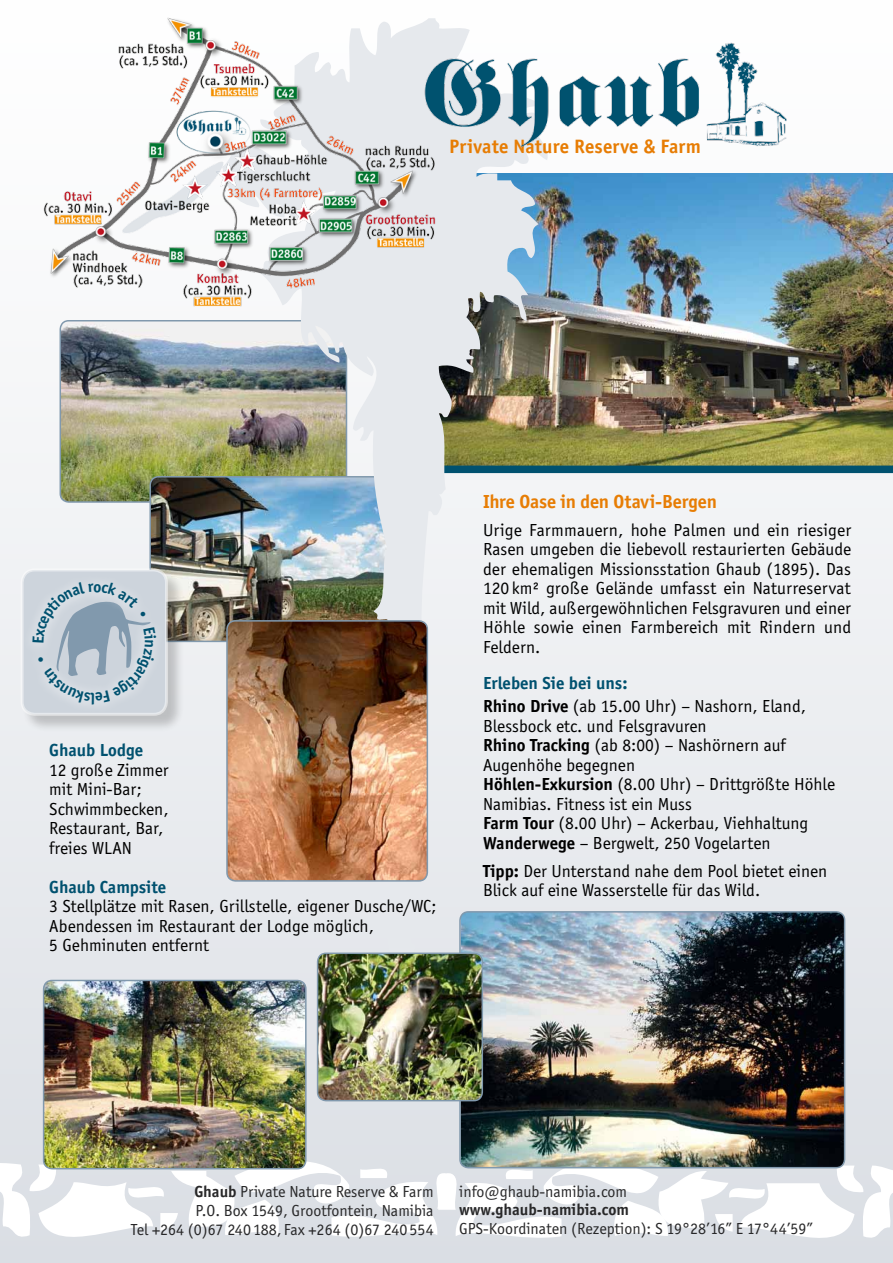
<style>
.page{position:relative;width:893px;height:1263px;background:#fff}
.page>*{position:absolute;margin:0;border:0;box-sizing:border-box;transform-origin:0 0}
.t1{font:700 19.95px "Officina San Itc T";letter-spacing:.01em;color:#e77d04}
.t2{font:700 19.5px "Officina San Itc T";letter-spacing:-.01em;color:#e77d04}
.t3{font:18px/19.5px "Officina San Itc T";color:#000}
.t4{font:700 18px "Officina San Itc T";color:#00516f}
.t5{font:16.5px/19.2px "Officina San Itc T";color:#282829;text-align:right}
.t6{font:700 16.5px "Officina San Itc T";color:#282829}
.s1{font-weight:700;color:#00516f}
.s2{font-weight:700}
</style>
<div class="page">
<div style="left:0;top:0;width:893px;height:1263px;background:linear-gradient(to bottom,#fff,#dbdfe5)"></div>
<svg style="left:0;top:1150px;width:893px;height:110px"></svg>
<img style="left:60px;top:321px;width:162px;height:181px">
<div style="left:60px;top:320px;width:287px;height:183px;border:2px solid #8199ad;border-radius:9px"></div>
<img style="left:150px;top:477px;width:72px;height:162px">
<img style="left:549px;top:173px;width:344px;height:293px">
<div style="left:436px;top:466px;width:457px;height:7px;background:#00516f"></div>
<img style="left:222px;top:18px;width:327px;height:1015px">
<img style="left:436px;top:41px;width:368px;height:108px">
<img style="left:43px;top:17px;width:393px;height:289px">
<img style="left:227px;top:621px;width:200px;height:260px">
<div style="left:226px;top:620px;width:202px;height:262px;border:2px solid #8199ad;border-radius:9px"></div>
<img style="left:461px;top:912px;width:384px;height:256px">
<div style="left:459px;top:911px;width:386px;height:257px;border:2px solid #8199ad;border-radius:9px"></div>
<img style="left:44px;top:980px;width:262px;height:189px">
<div style="left:43px;top:980px;width:264px;height:189px;border:2px solid #8199ad;border-radius:9px"></div>
<div style="left:22px;top:570px;width:163px;height:163px;background:#000;opacity:.2"></div>
<img style="left:318px;top:953px;width:164px;height:148px">
<div style="left:317px;top:952px;width:166px;height:149px;border:2px solid #8199ad;border-radius:9px"></div>
<svg style="left:7px;top:556px;width:174px;height:174px;background:#cbd1d7"></svg>
<p class="t1" style="left:449px;top:134px;width:253px">Private Nature Reserve &amp; Farm</p>
<p class="t4" style="left:49px;top:739px;width:95px">Ghaub Lodge</p>
<p class="t3" style="left:49px;top:760px;width:121px">12 große Zimmer mit Mini-Bar;<br>Schwimmbecken,<br>Restaurant, Bar, freies WLAN</p>
<p class="t4" style="left:49px;top:876px;width:118px">Ghaub Campsite</p>
<p class="t3" style="left:49px;top:896px;width:389px">3 Stellplätze mit Rasen, Grillstelle, eigener Dusche/WC;<br>Abendessen im Restaurant der Lodge möglich,<br>5 Gehminuten entfernt</p>
<p class="t2" style="left:483px;top:489px;width:235px">Ihre Oase in den Otavi-Bergen</p>
<p class="t3" style="left:483px;top:520px;width:370px;text-align:justify">Urige Farmmauern, hohe Palmen und ein riesiger Rasen umgeben die liebevoll restaurierten Gebäude der ehemaligen Missionsstation Ghaub (1895). Das 120 km² große Gelände umfasst ein Naturreservat mit Wild, außergewöhnlichen Felsgravuren und einer Höhle sowie einen Farmbereich mit Rindern und Feldern.</p>
<p class="t3" style="left:483px;top:671px;width:324px;line-height:23.7px"><span class="s1">Erleben Sie bei uns:<br></span><span class="s2">Rhino Drive</span> (ab 15.00 Uhr) – Nashorn, Eland,</p>
<p class="t3" style="left:483px;top:716px;width:354px">Blessbock etc. und Felsgravuren<br><span class="s2">Rhino Tracking</span> (ab 8:00) – Nashörnern auf Augenhöhe begegnen<br><span class="s2">Höhlen-Exkursion</span> (8.00 Uhr) – Drittgrößte Höhle Namibias. Fitness ist ein Muss<br><span class="s2">Farm Tour</span> (8.00 Uhr) – Ackerbau, Viehhaltung <span class="s2">Wanderwege</span> – Bergwelt, 250 Vogelarten</p>
<p class="t3" style="left:483px;top:861px;width:346px"><span class="s2">Tipp:</span> Der Unterstand nahe dem Pool bietet einen<br>Blick auf eine Wasserstelle für das Wild.</p>
<p class="t5" style="left:131px;top:1181px;width:304px"><span class="s2">Ghaub</span> Private Nature Reserve &amp; Farm<br>P.O. Box 1549, Grootfontein, Namibia<br>Tel +264 (0)67 240 188, Fax +264 (0)67 240 554</p>
<p class="t5" style="left:459px;top:1181px;width:169px">info@ghaub-namibia.com</p>
<p class="t6" style="left:459px;top:1200px;width:171px">www.ghaub-namibia.com</p>
<p class="t5" style="left:459px;top:1219px;width:355px">GPS-Koordinaten (Rezeption): S 19°28’16” E 17°44’59”</p>
</div>
